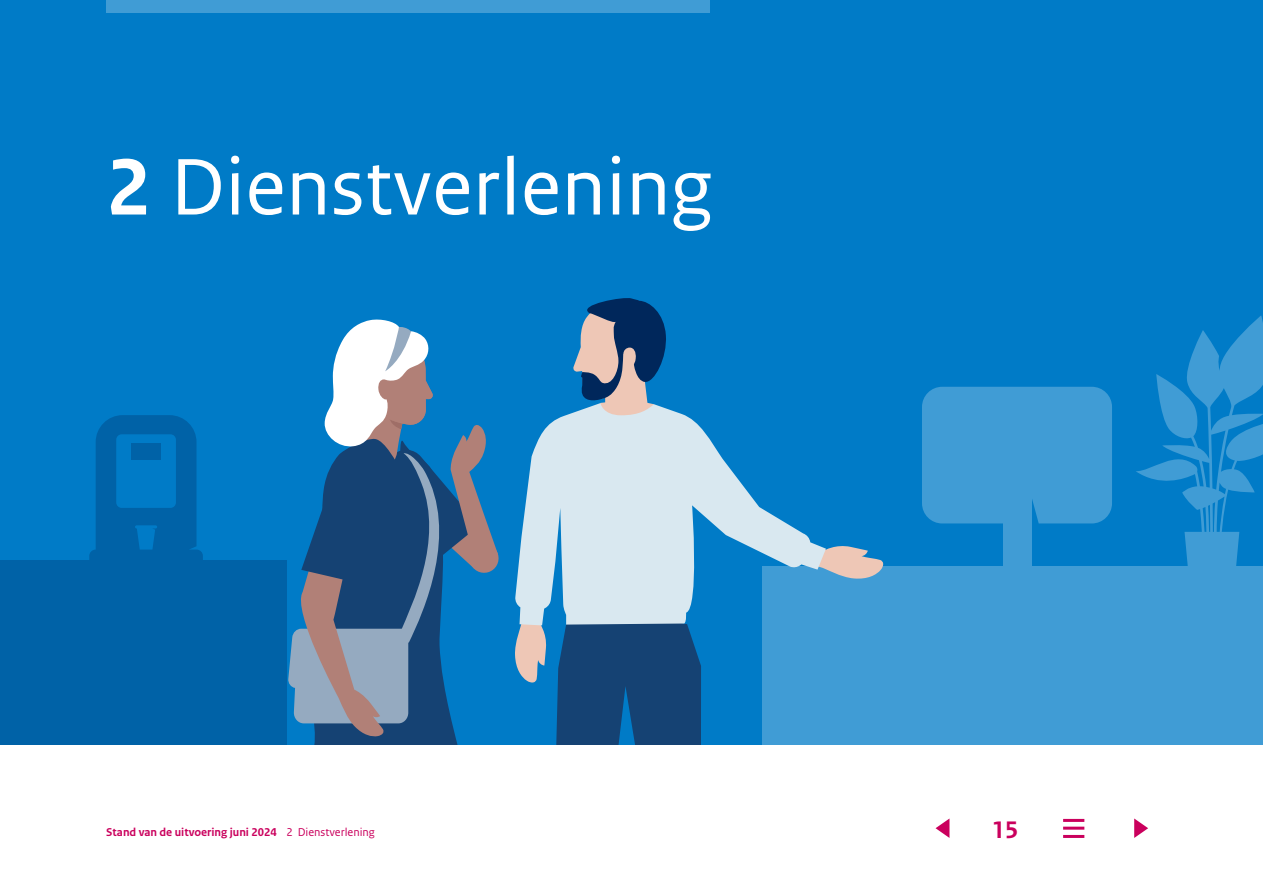
<style>
.page{position:relative;width:1263px;height:893px;background:#fff}
.page>*{position:absolute;margin:0;border:0;box-sizing:border-box;transform-origin:0 0}
.heading_1{font:84.3px "Rijksoverheid Sans Text";color:#fff}
.t1{font:700 25.2px "Rijksoverheid Sans Text";color:#ca005d}
.t2{font:700 12px "Rijksoverheid Sans Text";color:#ca005d}
.s1{font-weight:700}
.s2{font-weight:400}
</style>
<div class="page">
<div style="left:0;top:0;width:1263px;height:744px;background:#007bc7"></div>
<div style="left:922px;top:387px;width:190px;height:136px;background:#409cd5"></div>
<div style="left:1003px;top:478px;width:28px;height:88px;background:#409cd5"></div>
<svg style="left:1136px;top:315px;width:127px;height:251px"></svg>
<div style="left:762px;top:566px;width:501px;height:178px;background:#409cd5"></div>
<div style="left:0;top:560px;width:287px;height:184px;background:#0062a7"></div>
<svg style="left:89px;top:415px;width:114px;height:145px"></svg>
<div style="left:131px;top:443px;width:30px;height:16px;background:#0062a7"></div>
<svg style="left:515px;top:625px;width:32px;height:58px"></svg>
<svg style="left:826px;top:546px;width:57px;height:33px"></svg>
<div style="left:556px;top:625px;width:145px;height:119px;background:#154273"></div>
<svg style="left:515px;top:409px;width:311px;height:216px;fill:#d9e8f0"></svg>
<svg style="left:573px;top:298px;width:94px;height:137px"></svg>
<svg style="left:288px;top:319px;width:211px;height:425px"></svg>
<div style="left:106px;top:0;width:604px;height:13px;background:#409cd5"></div>
<svg style="left:935px;top:819px;width:14px;height:19px"></svg>
<hr style="left:1063px;top:819px;width:21px;height:3px;background:#ca005d">
<hr style="left:1063px;top:827px;width:21px;height:3px;background:#ca005d">
<hr style="left:1063px;top:835px;width:21px;height:3px;background:#ca005d">
<svg style="left:1134px;top:818px;width:14px;height:20px"></svg>
<h2 class="heading_1" style="left:106px;top:139px;width:608px"><span class="s1">2</span> Dienstverlening</h2>
<p class="t2" style="left:106px;top:825px;width:270px">Stand van de uitvoering juni 2024 <span class="s2">2 Dienstverlening</span></p>
<h2 class="t1" style="left:992px;top:816px;width:28px">15</h2>
</div>
